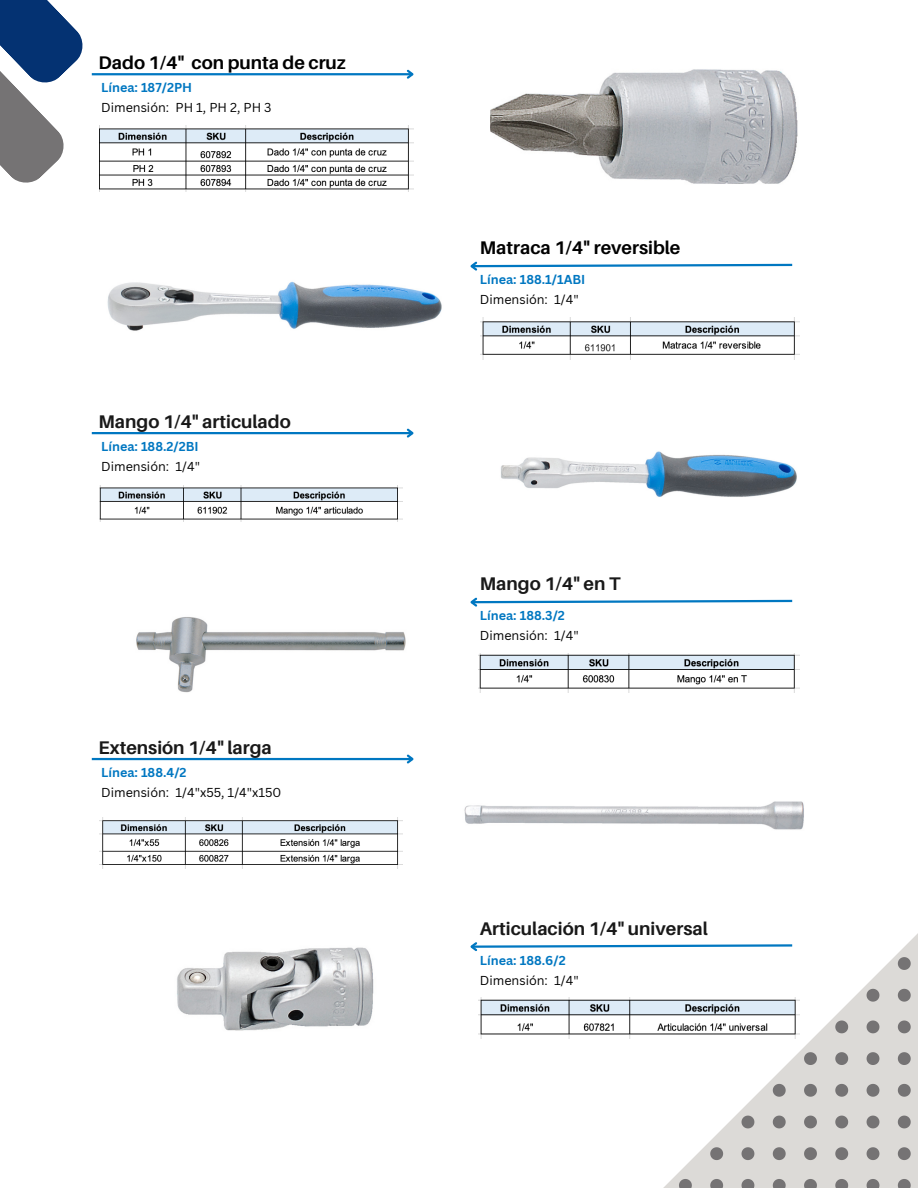
<style>
.page{position:relative;width:918px;height:1188px;background:#fff}
.page>*{position:absolute;margin:0;border:0;box-sizing:border-box;transform-origin:0 0}
.t1{font:700 18.3px "Aileron";color:#191919}
.t2{font:700 18.3px "Aileron";color:#000}
.t3{font:12.6px "Canva Sans";color:#000}
.t4{font:700 12.6px "Canva Sans";color:#0077c1}
</style>
<div class="page">
<svg style="left:0;top:0;width:83px;height:183px"></svg>
<svg style="left:629px;top:933px;width:289px;height:255px"></svg>
<svg style="left:679px;top:1179px;width:13px;height:9px"></svg>
<svg style="left:710px;top:1179px;width:13px;height:9px"></svg>
<svg style="left:710px;top:1147px;width:13px;height:13px"></svg>
<svg style="left:742px;top:1179px;width:12px;height:9px"></svg>
<svg style="left:742px;top:1147px;width:12px;height:13px"></svg>
<svg style="left:742px;top:1116px;width:12px;height:12px"></svg>
<svg style="left:773px;top:1179px;width:13px;height:9px"></svg>
<svg style="left:773px;top:1147px;width:13px;height:13px"></svg>
<svg style="left:773px;top:1116px;width:13px;height:12px"></svg>
<svg style="left:773px;top:1084px;width:13px;height:13px"></svg>
<svg style="left:804px;top:1179px;width:13px;height:9px"></svg>
<svg style="left:804px;top:1147px;width:13px;height:13px"></svg>
<svg style="left:804px;top:1116px;width:13px;height:12px"></svg>
<svg style="left:804px;top:1084px;width:13px;height:13px"></svg>
<svg style="left:804px;top:1052px;width:13px;height:13px"></svg>
<svg style="left:835px;top:1179px;width:13px;height:9px"></svg>
<svg style="left:835px;top:1147px;width:13px;height:13px"></svg>
<svg style="left:835px;top:1116px;width:13px;height:12px"></svg>
<svg style="left:835px;top:1084px;width:13px;height:13px"></svg>
<svg style="left:835px;top:1052px;width:13px;height:13px"></svg>
<svg style="left:835px;top:1021px;width:13px;height:12px"></svg>
<svg style="left:867px;top:1179px;width:12px;height:9px"></svg>
<svg style="left:867px;top:1147px;width:12px;height:13px"></svg>
<svg style="left:867px;top:1116px;width:12px;height:12px"></svg>
<svg style="left:867px;top:1084px;width:12px;height:13px"></svg>
<svg style="left:867px;top:1052px;width:12px;height:13px"></svg>
<svg style="left:867px;top:1021px;width:12px;height:12px"></svg>
<svg style="left:867px;top:989px;width:12px;height:13px"></svg>
<svg style="left:898px;top:1179px;width:13px;height:9px"></svg>
<svg style="left:898px;top:1147px;width:13px;height:13px"></svg>
<svg style="left:898px;top:1116px;width:13px;height:12px"></svg>
<svg style="left:898px;top:1084px;width:13px;height:13px"></svg>
<svg style="left:898px;top:1052px;width:13px;height:13px"></svg>
<svg style="left:898px;top:1021px;width:13px;height:12px"></svg>
<svg style="left:898px;top:989px;width:13px;height:13px"></svg>
<svg style="left:898px;top:957px;width:13px;height:13px"></svg>
<hr style="left:92px;top:73px;width:320px;height:2px;background:#0077c1">
<svg style="left:405px;top:69px;width:9px;height:10px"></svg>
<img style="left:491px;top:69px;width:307px;height:115px">
<img style="left:100px;top:126px;width:314px;height:66px">
<svg style="left:470px;top:261px;width:323px;height:10px"></svg>
<img style="left:481px;top:317px;width:318px;height:43px">
<img style="left:107px;top:281px;width:335px;height:50px">
<hr style="left:92px;top:432px;width:320px;height:2px;background:#0077c1">
<svg style="left:405px;top:428px;width:9px;height:10px"></svg>
<img style="left:100px;top:485px;width:303px;height:36px">
<img style="left:501px;top:451px;width:296px;height:46px">
<svg style="left:470px;top:597px;width:323px;height:10px"></svg>
<img style="left:136px;top:617px;width:270px;height:76px">
<img style="left:478px;top:653px;width:322px;height:40px">
<hr style="left:92px;top:758px;width:320px;height:2px;background:#0077c1">
<svg style="left:405px;top:754px;width:9px;height:10px"></svg>
<img style="left:100px;top:817px;width:303px;height:52px">
<img style="left:464px;top:801px;width:340px;height:29px">
<svg style="left:470px;top:940px;width:324px;height:13px"></svg>
<img style="left:177px;top:947px;width:197px;height:84px">
<img style="left:478px;top:998px;width:322px;height:40px">
<p class="t2" style="left:99px;top:51px;width:249px">Dado 1/4" con punta de cruz</p>
<p class="t4" style="left:101px;top:79px;width:92px">Línea: 187/2PH</p>
<p class="t3" style="left:101px;top:98px;width:172px">Dimensión: PH 1, PH 2, PH 3</p>
<p class="t1" style="left:99px;top:410px;width:194px">Mango 1/4" articulado</p>
<p class="t4" style="left:101px;top:437px;width:99px">Línea: 188.2/2BI</p>
<p class="t3" style="left:101px;top:457px;width:100px">Dimensión: 1/4"</p>
<p class="t1" style="left:99px;top:736px;width:175px">Extensión 1/4" larga</p>
<p class="t4" style="left:101px;top:763px;width:87px">Línea: 188.4/2</p>
<p class="t3" style="left:101px;top:783px;width:182px">Dimensión: 1/4"x55, 1/4"x150</p>
<p class="t2" style="left:480px;top:237px;width:202px">Matraca 1/4" reversible</p>
<p class="t4" style="left:480px;top:271px;width:107px">Línea: 188.1/1ABI</p>
<p class="t3" style="left:480px;top:291px;width:100px">Dimensión: 1/4"</p>
<p class="t1" style="left:480px;top:573px;width:142px">Mango 1/4" en T</p>
<p class="t4" style="left:480px;top:607px;width:87px">Línea: 188.3/2</p>
<p class="t3" style="left:480px;top:627px;width:100px">Dimensión: 1/4"</p>
<p class="t1" style="left:480px;top:917px;width:229px">Articulación 1/4" universal</p>
<p class="t4" style="left:480px;top:951px;width:87px">Línea: 188.6/2</p>
<p class="t3" style="left:480px;top:971px;width:100px">Dimensión: 1/4"</p>
</div>
